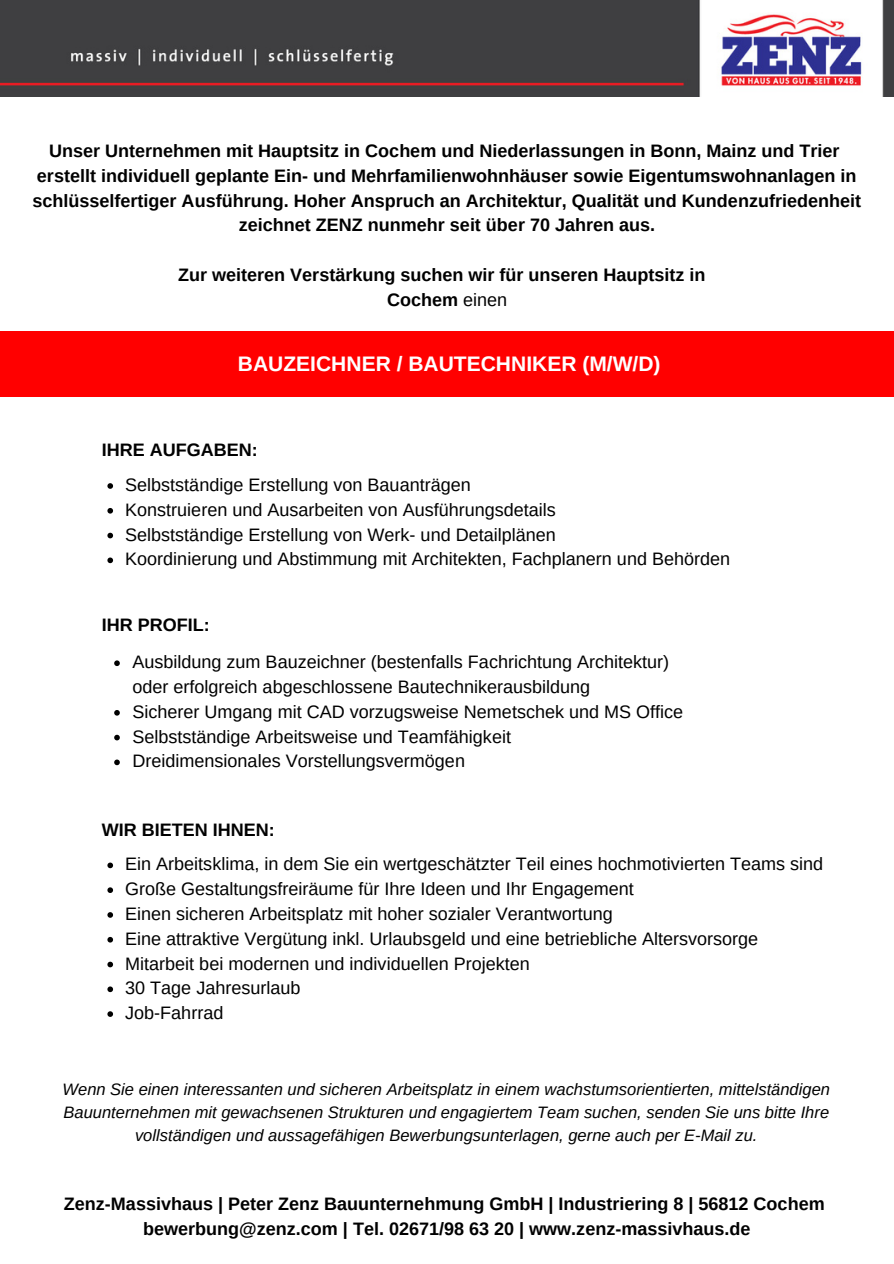
<style>
.page{position:relative;width:894px;height:1264px;background:#fff}
.page>*{position:absolute;margin:0;border:0;box-sizing:border-box;transform-origin:0 0}
.t1{font:700 21px "Arimo";color:#fff}
.t2{font:18px "Arimo";color:#000}
.t3{font:700 18px/24.8px "Arimo";color:#000}
.t4{font:italic 16.5px/22.5px "Arimo";color:#000;text-align:center}
.s1{font-weight:400}
</style>
<div class="page">
<svg style="left:107px;top:483px;width:6px;height:6px"></svg>
<svg style="left:107px;top:508px;width:6px;height:5px"></svg>
<svg style="left:107px;top:532px;width:6px;height:6px"></svg>
<svg style="left:107px;top:557px;width:6px;height:6px"></svg>
<svg style="left:114px;top:660px;width:6px;height:6px"></svg>
<svg style="left:114px;top:710px;width:6px;height:5px"></svg>
<svg style="left:114px;top:734px;width:6px;height:6px"></svg>
<svg style="left:114px;top:759px;width:6px;height:6px"></svg>
<svg style="left:107px;top:862px;width:6px;height:6px"></svg>
<svg style="left:107px;top:887px;width:6px;height:6px"></svg>
<svg style="left:107px;top:912px;width:6px;height:5px"></svg>
<svg style="left:107px;top:936px;width:6px;height:6px"></svg>
<svg style="left:107px;top:961px;width:6px;height:6px"></svg>
<svg style="left:107px;top:986px;width:6px;height:6px"></svg>
<svg style="left:107px;top:1011px;width:6px;height:5px"></svg>
<div style="left:0;top:331px;width:893px;height:65px;background:#f00"></div>
<img style="left:0;top:0;width:893px;height:97px">
<p class="t3" style="left:49px;top:138px;width:791px">Unser Unternehmen mit Hauptsitz in Cochem und Niederlassungen in Bonn, Mainz und Trier</p>
<p class="t3" style="left:32px;top:163px;width:829px">erstellt individuell geplante Ein- und Mehrfamilienwohnhäuser sowie Eigentumswohnanlagen in schlüsselfertiger Ausführung. Hoher Anspruch an Architektur, Qualität und Kundenzufriedenheit</p>
<p class="t3" style="left:239px;top:213px;width:418px">zeichnet ZENZ nunmehr seit über 70 Jahren aus.</p>
<p class="t3" style="left:178px;top:262px;width:529px">Zur weiteren Verstärkung suchen wir für unseren Hauptsitz in</p>
<p class="t3" style="left:387px;top:287px;width:122px">Cochem <span class="s1">einen</span></p>
<p class="t1" style="left:238px;top:352px;width:424px">BAUZEICHNER / BAUTECHNIKER (M/W/D)</p>
<p class="t3" style="left:102px;top:437px;width:158px">IHRE AUFGABEN:</p>
<p class="t2" style="left:125px;top:475px;width:347px">Selbstständige Erstellung von Bauanträgen</p>
<p class="t2" style="left:125px;top:499px;width:432px">Konstruieren und Ausarbeiten von Ausführungsdetails</p>
<p class="t2" style="left:125px;top:524px;width:432px">Selbstständige Erstellung von Werk- und Detailplänen</p>
<p class="t2" style="left:125px;top:549px;width:606px">Koordinierung und Abstimmung mit Architekten, Fachplanern und Behörden</p>
<p class="t3" style="left:102px;top:613px;width:109px">IHR PROFIL:</p>
<p class="t2" style="left:132px;top:652px;width:538px">Ausbildung zum Bauzeichner (bestenfalls Fachrichtung Architektur)</p>
<p class="t2" style="left:132px;top:701px;width:552px">Sicherer Umgang mit CAD vorzugsweise Nemetschek und MS Office</p>
<p class="t2" style="left:132px;top:726px;width:380px">Selbstständige Arbeitsweise und Teamfähigkeit</p>
<p class="t2" style="left:132px;top:751px;width:334px">Dreidimensionales Vorstellungsvermögen</p>
<p class="t2" style="left:132px;top:676px;width:459px">oder erfolgreich abgeschlossene Bautechnikerausbildung</p>
<p class="t3" style="left:102px;top:817px;width:174px">WIR BIETEN IHNEN:</p>
<p class="t2" style="left:125px;top:854px;width:699px">Ein Arbeitsklima, in dem Sie ein wertgeschätzter Teil eines hochmotivierten Teams sind</p>
<p class="t2" style="left:125px;top:879px;width:510px">Große Gestaltungsfreiräume für Ihre Ideen und Ihr Engagement</p>
<p class="t2" style="left:125px;top:903px;width:489px">Einen sicheren Arbeitsplatz mit hoher sozialer Verantwortung</p>
<p class="t2" style="left:125px;top:928px;width:634px">Eine attraktive Vergütung inkl. Urlaubsgeld und eine betriebliche Altersvorsorge</p>
<p class="t2" style="left:125px;top:953px;width:406px">Mitarbeit bei modernen und individuellen Projekten</p>
<p class="t2" style="left:125px;top:978px;width:177px">30 Tage Jahresurlaub</p>
<p class="t2" style="left:125px;top:1002px;width:100px">Job-Fahrrad</p>
<p class="t4" style="left:63px;top:1078px;width:768px">Wenn Sie einen interessanten und sicheren Arbeitsplatz in einem wachstumsorientierten, mittelständigen<br>Bauunternehmen mit gewachsenen Strukturen und engagiertem Team suchen, senden Sie uns bitte Ihre vollständigen und aussagefähigen Bewerbungsunterlagen, gerne auch per E-Mail zu.</p>
<p class="t3" style="left:64px;top:1191px;width:762px">Zenz-Massivhaus | Peter Zenz Bauunternehmung GmbH | Industriering 8 | 56812 Cochem</p>
<p class="t3" style="left:143px;top:1216px;width:608px">bewerbung@zenz.com | Tel. 02671/98 63 20 | www.zenz-massivhaus.de</p>
</div>
